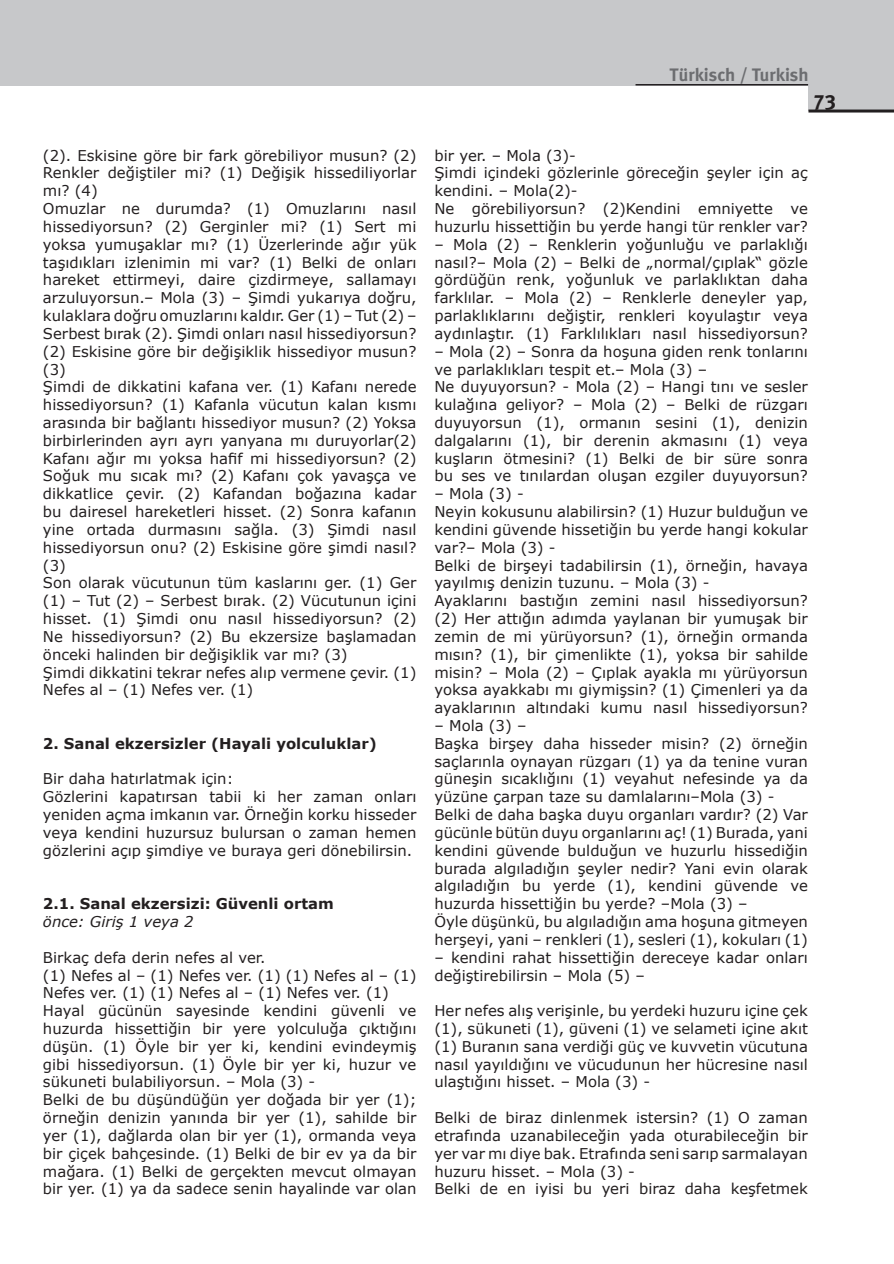
<style>
.page{position:relative;width:894px;height:1264px;background:#fff}
.page>*{position:absolute;margin:0;border:0;box-sizing:border-box;transform-origin:0 0}
.t1{font:700 21px "Meta";color:#231f20}
.t2{font:700 18px "Meta Plus";color:#6c6d70}
.t3{font:14.85px/17.9px "Verdana";color:#231f20}
.t4{font:700 14.85px "Verdana";color:#231f20}
.t5{font:italic 14.85px "Verdana";color:#231f20}
</style>
<div class="page">
<hr style="left:0;top:0;width:1px;height:86px;background:#c7c8ca">
<div style="left:1px;top:0;width:892px;height:86px;background:#c7c8ca"></div>
<div style="left:808px;top:85px;width:85px;height:26px;background:#c7c8ca"></div>
<hr style="left:808px;top:110px;width:85px;height:3px;background:#231f20">
<hr style="left:635px;top:84px;width:173px;height:2px;background:#231f20">
<p class="t3" style="left:43px;top:146px;width:375px">(2). Eskisine göre bir fark görebiliyor musun? (2)<br>Renkler değiştiler mi? (1) Değişik hissediliyorlar mı? (4)<br>Omuzlar ne durumda? (1) Omuzlarını nasıl hissediyorsun? (2) Gerginler mi? (1) Sert mi yoksa yumuşaklar mı? (1) Üzerlerinde ağır yük taşıdıkları izlenimin mi var? (1) Belki de onları hareket ettirmeyi, daire çizdirmeye, sallamayı arzuluyorsun.– Mola (3) – Şimdi yukarıya doğru, kulaklara doğru omuzlarını kaldır. Ger (1) – Tut (2) – Serbest bırak (2). Şimdi onları nasıl hissediyorsun? (2) Eskisine göre bir değişiklik hissediyor musun? (3)<br>Şimdi de dikkatini kafana ver. (1) Kafanı nerede hissediyorsun? (1) Kafanla vücutun kalan kısmı arasında bir bağlantı hissediyor musun? (2) Yoksa birbirlerinden ayrı ayrı yanyana mı duruyorlar(2)<br>Kafanı ağır mı yoksa hafif mi hissediyorsun? (2)<br>Soğuk mu sıcak mı? (2) Kafanı çok yavaşça ve dikkatlice çevir. (2) Kafandan boğazına kadar bu dairesel hareketleri hisset. (2) Sonra kafanın yine ortada durmasını sağla. (3) Şimdi nasıl hissediyorsun onu? (2) Eskisine göre şimdi nasıl? (3)<br>Son olarak vücutunun tüm kaslarını ger. (1) Ger (1) – Tut (2) – Serbest bırak. (2) Vücutunun içini hisset. (1) Şimdi onu nasıl hissediyorsun? (2)<br>Ne hissediyorsun? (2) Bu ekzersize başlamadan önceki halinden bir değişiklik var mı? (3)<br>Şimdi dikkatini tekrar nefes alıp vermene çevir. (1)<br>Nefes al – (1) Nefes ver. (1)</p>
<p class="t4" style="left:43px;top:734px;width:335px">2. Sanal ekzersizler (Hayali yolculuklar)</p>
<p class="t3" style="left:43px;top:770px;width:375px">Bir daha hatırlatmak için:<br>Gözlerini kapatırsan tabii ki her zaman onları yeniden açma imkanın var. Örneğin korku hisseder veya kendini huzursuz bulursan o zaman hemen gözlerini açıp şimdiye ve buraya geri dönebilirsin.</p>
<p class="t4" style="left:43px;top:894px;width:292px">2.1. Sanal ekzersizi: Güvenli ortam</p>
<p class="t5" style="left:43px;top:912px;width:152px">önce: Giriş 1 veya 2</p>
<p class="t3" style="left:43px;top:948px;width:375px">Birkaç defa derin nefes al ver.<br>(1) Nefes al – (1) Nefes ver. (1) (1) Nefes al – (1)<br>Nefes ver. (1) (1) Nefes al – (1) Nefes ver. (1)<br>Hayal gücünün sayesinde kendini güvenli ve huzurda hissettiğin bir yere yolculuğa çıktığını düşün. (1) Öyle bir yer ki, kendini evindeymiş gibi hissediyorsun. (1) Öyle bir yer ki, huzur ve sükuneti bulabiliyorsun. – Mola (3) -<br>Belki de bu düşündüğün yer doğada bir yer (1); örneğin denizin yanında bir yer (1), sahilde bir yer (1), dağlarda olan bir yer (1), ormanda veya bir çiçek bahçesinde. (1) Belki de bir ev ya da bir mağara. (1) Belki de gerçekten mevcut olmayan bir yer. (1) ya da sadece senin hayalinde var olan</p>
<p class="t2" style="left:669px;top:64px;width:141px">Türkisch / Turkish</p>
<h1 class="t1" style="left:813px;top:87px;width:12px">73</h1>
<p class="t3" style="left:434px;top:146px;width:375px">bir yer. – Mola (3)-<br>Şimdi içindeki gözlerinle göreceğin şeyler için aç kendini. – Mola(2)-<br>Ne görebiliyorsun? (2)Kendini emniyette ve huzurlu hissettiğin bu yerde hangi tür renkler var?</p>
<p class="t3" style="left:434px;top:235px;width:375px;text-align:justify">– Mola (2) – Renklerin yoğunluğu ve parlaklığı nasıl?– Mola (2) – Belki de „normal/çıplak“ gözle gördüğün renk, yoğunluk ve parlaklıktan daha farklılar. – Mola (2) – Renklerle deneyler yap, parlaklıklarını değiştir, renkleri koyulaştır veya aydınlaştır. (1) Farklılıkları nasıl hissediyorsun?</p>
<p class="t3" style="left:434px;top:342px;width:375px">– Mola (2) – Sonra da hoşuna giden renk tonlarını ve parlaklıkları tespit et.– Mola (3) –<br>Ne duyuyorsun? - Mola (2) – Hangi tını ve sesler kulağına geliyor? – Mola (2) – Belki de rüzgarı duyuyorsun (1), ormanın sesini (1), denizin dalgalarını (1), bir derenin akmasını (1) veya kuşların ötmesini? (1) Belki de bir süre sonra bu ses ve tınılardan oluşan ezgiler duyuyorsun?</p>
<p class="t3" style="left:434px;top:484px;width:375px">– Mola (3) -<br>Neyin kokusunu alabilirsin? (1) Huzur bulduğun ve kendini güvende hissetiğin bu yerde hangi kokular var?– Mola (3) -<br>Belki de birşeyi tadabilirsin (1), örneğin, havaya yayılmış denizin tuzunu. – Mola (3) -<br>Ayaklarını bastığın zemini nasıl hissediyorsun? (2) Her attığın adımda yaylanan bir yumuşak bir zemin de mi yürüyorsun? (1), örneğin ormanda mısın? (1), bir çimenlikte (1), yoksa bir sahilde misin? – Mola (2) – Çıplak ayakla mı yürüyorsun yoksa ayakkabı mı giymişsin? (1) Çimenleri ya da ayaklarının altındaki kumu nasıl hissediyorsun?</p>
<p class="t3" style="left:434px;top:716px;width:375px">– Mola (3) –<br>Başka birşey daha hisseder misin? (2) örneğin saçlarınla oynayan rüzgarı (1) ya da tenine vuran güneşin sıcaklığını (1) veyahut nefesinde ya da yüzüne çarpan taze su damlalarını–Mola (3) - Belki de daha başka duyu organları vardır? (2) Var gücünle bütün duyu organlarını aç! (1) Burada, yani kendini güvende bulduğun ve huzurlu hissediğin burada algıladığın şeyler nedir? Yani evin olarak algıladığın bu yerde (1), kendini güvende ve huzurda hissettiğin bu yerde? –Mola (3) –<br>Öyle düşünkü, bu algıladığın ama hoşuna gitmeyen herşeyi, yani – renkleri (1), sesleri (1), kokuları (1)</p>
<p class="t3" style="left:434px;top:948px;width:375px">– kendini rahat hissettiğin dereceye kadar onları değiştirebilirsin – Mola (5) –</p>
<p class="t3" style="left:434px;top:1001px;width:375px;text-align:justify">Her nefes alış verişinle, bu yerdeki huzuru içine çek (1), sükuneti (1), güveni (1) ve selameti içine akıt (1) Buranın sana verdiği güç ve kuvvetin vücutuna nasıl yayıldığını ve vücudunun her hücresine nasıl ulaştığını hisset. – Mola (3) -</p>
<p class="t3" style="left:434px;top:1108px;width:375px">Belki de biraz dinlenmek istersin? (1) O zaman etrafında uzanabileceğin yada oturabileceğin bir yer var mı diye bak. Etrafında seni sarıp sarmalayan huzuru hisset. – Mola (3) -<br>Belki de en iyisi bu yeri biraz daha keşfetmek</p>
</div>
